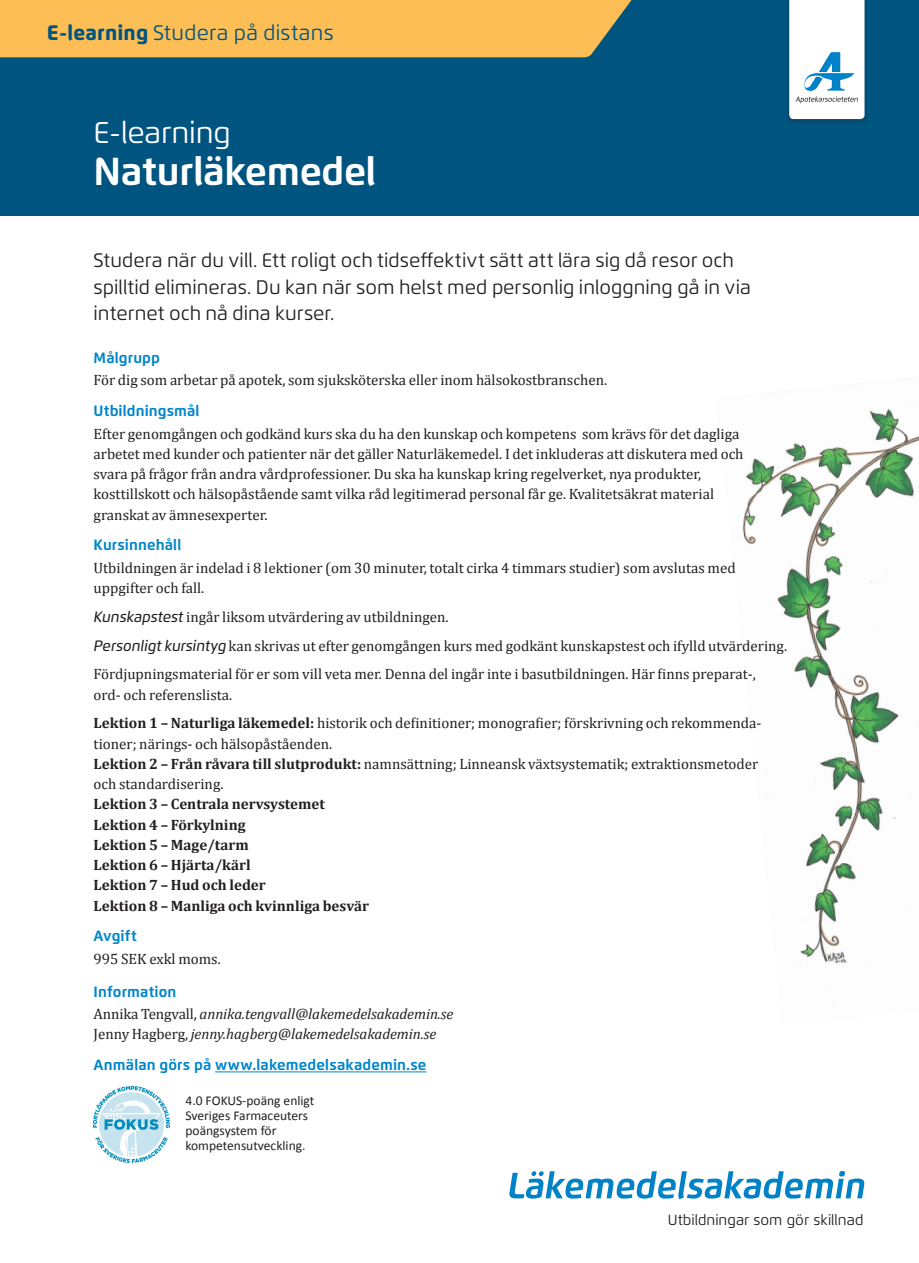
<style>
.page{position:relative;width:919px;height:1263px;background:#fff}
.page>*{position:absolute;margin:0;border:0;box-sizing:border-box;transform-origin:0 0}
.t1{font:700 39px "Flexo";letter-spacing:-.01em;color:#fff}
.t2{font:30px "Flexo";letter-spacing:-.01em;color:#fff}
.t3{font:21px "Flexo";letter-spacing:.01em;color:#005480}
.Brödet{font:19.5px/26.4px "Flexo";color:#231f20}
.Brödet-2{font:15px/20.2px "Cambria";color:#231f20}
.Brödet-3{font:700 15px "Cambria";color:#231f20}
.Brödet-4{font:italic 15px/20.2px "Cambria";letter-spacing:-.005em;color:#231f20}
.Mellis__liten{font:700 15px "Flexo";letter-spacing:.005em;color:#0086ca}
.Brödet-5{font:700 15px "Flexo";letter-spacing:.01em;color:#0086ca}
.t4{font:14.7px "Flexo";color:#231f20}
.t5{font:13.5px/15px "Calibri";color:#231f20}
.s1{font-weight:800}
.s2{font-family:"Flexo";font-weight:500;font-style:italic}
.s3{font-weight:700}
.s4{font-style:normal}
</style>
<div class="page">
<img style="left:742px;top:389px;width:176px;height:601px">
<div style="left:0;top:0;width:918px;height:64px;background:#005480"></div>
<div style="left:0;top:0;width:632px;height:57px;background:#fdbe56"></div>
<div style="left:0;top:64px;width:918px;height:152px;background:#005480"></div>
<svg style="left:509px;top:1171px;width:355px;height:28px"></svg>
<div style="left:785px;top:0;width:83px;height:124px;background:#231f20;opacity:.3"></div>
<svg style="left:789px;top:0;width:75px;height:119px"></svg>
<hr style="left:215px;top:1071px;width:211px;height:1px;background:#0086ca">
<img style="left:94px;top:1086px;width:75px;height:76px">
<p class="t3" style="left:47px;top:20px;width:288px"><span class="s1">E-learning</span> Studera på distans</p>
<p class="t2" style="left:94px;top:114px;width:139px">E-learning</p>
<p class="t1" style="left:94px;top:147px;width:284px">Naturläkemedel</p>
<p class="Brödet" style="left:94px;top:247px;width:658px">Studera när du vill. Ett roligt och tidseffektivt sätt att lära sig då resor och spilltid elimineras. Du kan när som helst med personlig inloggning gå in via internet och nå dina kurser.</p>
<p class="Mellis__liten" style="left:94px;top:349px;width:68px">Målgrupp</p>
<p class="Brödet-2" style="left:94px;top:370px;width:515px">För dig som arbetar på apotek, som sjuksköterska eller inom hälsokostbranschen.</p>
<p class="Mellis__liten" style="left:94px;top:402px;width:107px">Utbildningsmål</p>
<p class="Brödet-2" style="left:94px;top:423px;width:651px">Efter genomgången och godkänd kurs ska du ha den kunskap och kompetens som krävs för det dagliga arbetet med kunder och patienter när det gäller Naturläkemedel. I det inkluderas att diskutera med och svara på frågor från andra vårdprofessioner. Du ska ha kunskap kring regelverket, nya produkter, kosttillskott och hälsopåstående samt vilka råd legitimerad personal får ge. Kvalitetsäkrat material granskat av ämnesexperter.</p>
<p class="Mellis__liten" style="left:94px;top:536px;width:89px">Kursinnehåll</p>
<p class="Brödet-2" style="left:94px;top:557px;width:643px">Utbildningen är indelad i 8 lektioner (om 30 minuter, totalt cirka 4 timmars studier) som avslutas med uppgifter och fall.</p>
<p class="Brödet-2" style="left:94px;top:606px;width:356px"><span class="s2">Kunskapstest</span> ingår liksom utvärdering av utbildningen.</p>
<p class="Brödet-2" style="left:94px;top:635px;width:695px"><span class="s2">Personligt kursintyg</span> kan skrivas ut efter genomgången kurs med godkänt kunskapstest och ifylld utvärdering.</p>
<p class="Brödet-2" style="left:94px;top:664px;width:663px">Fördjupningsmaterial för er som vill veta mer. Denna del ingår inte i basutbildningen. Här finns preparat-, ord- och referenslista.</p>
<p class="Brödet-2" style="left:94px;top:713px;width:669px"><span class="s3">Lektion 1 – Naturliga läkemedel:</span> historik och definitioner; monografier; förskrivning och rekommenda&shy;tioner; närings- och hälsopåståenden.</p>
<p class="Brödet-2" style="left:94px;top:753px;width:666px"><span class="s3">Lektion 2 – Från råvara till slutprodukt:</span> namnsättning; Linneansk växtsystematik; extraktionsmetoder och standardisering.</p>
<p class="Brödet-3" style="left:94px;top:794px;width:233px">Lektion 3 – Centrala nervsystemet</p>
<p class="Brödet-3" style="left:94px;top:814px;width:153px">Lektion 4 – Förkylning</p>
<p class="Brödet-3" style="left:94px;top:834px;width:157px">Lektion 5 – Mage/tarm</p>
<p class="Brödet-3" style="left:94px;top:854px;width:158px">Lektion 6 – Hjärta/kärl</p>
<p class="Brödet-3" style="left:94px;top:875px;width:174px">Lektion 7 – Hud och leder</p>
<p class="Brödet-3" style="left:94px;top:895px;width:277px">Lektion 8 – Manliga och kvinnliga besvär</p>
<p class="Mellis__liten" style="left:94px;top:927px;width:45px">Avgift</p>
<p class="Brödet-2" style="left:94px;top:948px;width:129px">995 SEK exkl moms.</p>
<p class="Brödet-5" style="left:94px;top:982px;width:84px">Information</p>
<p class="Brödet-4" style="left:94px;top:1003px;width:361px"><span class="s4">Annika Tengvall,</span> annika.tengvall@lakemedelsakademin.se<br><span class="s4">Jenny Hagberg,</span> jenny.hagberg@lakemedelsakademin.se</p>
<p class="Mellis__liten" style="left:94px;top:1056px;width:334px">Anmälan görs på www.lakemedelsakademin.se</p>
<p class="t5" style="left:185px;top:1093px;width:130px">4.0 FOKUS-poäng enligt<br>Sveriges Farmaceuters poängsystem för kompetensutveckling.</p>
<p class="t4" style="left:667px;top:1211px;width:197px">Utbildningar som gör skillnad</p>
</div>
